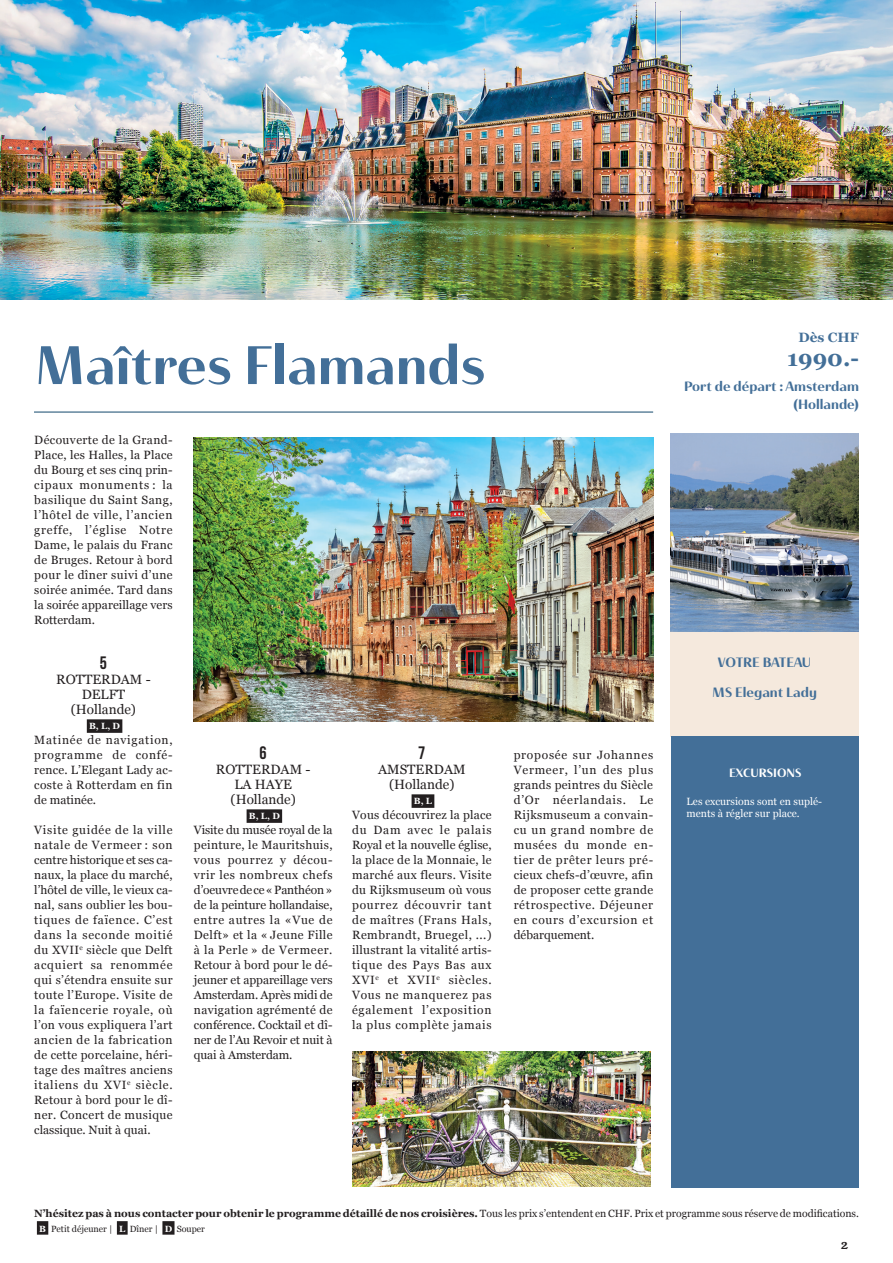
<style>
.page{position:relative;width:893px;height:1263px;background:#fff}
.page>*{position:absolute;margin:0;border:0;box-sizing:border-box;transform-origin:0 0}
.t1{font:54px "Haboro Contrast Nor Bol";color:#436f98}
.t2{font:700 22.5px "Georgia";color:#436f98}
.t3{font:18px "Bebas Neue";color:#231f20}
.t4{font:13.5px/15px "Georgia";color:#231f20;text-align:center}
.t5{font:13.5px/18px "Haboro Contrast Nor Bol";color:#436f98;text-align:right}
.t6{font:700 13.5px "Georgia";color:#436f98}
.t7{font:13.05px "Young Serif";color:#231f20}
.t8{font:12px/15px "Georgia";letter-spacing:.02em;color:#231f20;text-align:justify}
.t9{font:12px "Haboro Contrast Nor Bol";color:#fff}
.t10{font:700 10.5px "Georgia";color:#231f20}
.t11{font:10.5px/12.6px "Georgia";color:#fff}
.t12{font:9px "Georgia";color:#231f20}
.t13{font:700 9px "Georgia";color:#fff}
.s1{font-weight:400}
.s2{font-weight:700;color:#fff}
</style>
<div class="page">
<hr style="left:34px;top:412px;width:619px;height:1px;background:#12486c">
<div style="left:37px;top:1221px;width:11px;height:14px;background:#231f20"></div>
<div style="left:117px;top:1221px;width:11px;height:14px;background:#231f20"></div>
<div style="left:162px;top:1221px;width:13px;height:14px;background:#231f20"></div>
<img style="left:352px;top:1052px;width:298px;height:135px">
<img style="left:194px;top:437px;width:459px;height:285px">
<div style="left:87px;top:719px;width:35px;height:14px;background:#231f20"></div>
<div style="left:247px;top:809px;width:35px;height:14px;background:#231f20"></div>
<div style="left:412px;top:794px;width:22px;height:14px;background:#231f20"></div>
<img style="left:0;top:0;width:893px;height:299px">
<img style="left:670px;top:433px;width:189px;height:199px">
<div style="left:670px;top:632px;width:189px;height:104px;background:#f5e9dd"></div>
<div style="left:671px;top:736px;width:188px;height:451px;background:#436f98"></div>
<h1 class="t1" style="left:34px;top:332px;width:453px">Maîtres Flamands</h1>
<p class="t8" style="left:34px;top:432px;width:140px">Découverte de la Grand-Place, les Halles, la Place du Bourg et ses cinq prin&shy;cipaux monuments : la basilique du Saint Sang, l’hôtel de ville, l’ancien greffe, l’église Notre Dame, le palais du Franc de Bruges. Retour à bord pour le dîner suivi d’une soirée animée. Tard dans la soirée appareillage vers Rotterdam.</p>
<h3 class="t3" style="left:100px;top:653px;width:9px">5</h3>
<p class="t4" style="left:56px;top:671px;width:96px">ROTTERDAM -<br>DELFT (Hollande)</p>
<p class="t13" style="left:89px;top:719px;width:32px">B, L, D</p>
<p class="t8" style="left:34px;top:732px;width:140px">Matinée de navigation, programme de confé&shy;rence. L’Elegant Lady ac&shy;coste à Rotterdam en fin de matinée.</p>
<p class="t8" style="left:34px;top:822px;width:140px">Visite guidée de la ville natale de Vermeer : son centre historique et ses ca&shy;naux, la place du marché, l’hôtel de ville, le vieux ca&shy;nal, sans oublier les bou&shy;tiques de faïence. C’est dans la seconde moitié du XVII<sup>e</sup> siècle que Delft acquiert sa renommée qui s’étendra ensuite sur toute l’Europe. Visite de la faïencerie royale, où l’on vous expliquera l’art ancien de la fabrication de cette porcelaine, héri&shy;tage des maîtres anciens italiens du XVI<sup>e</sup> siècle.<br>Retour à bord pour le dî&shy;ner. Concert de musique classique. Nuit à quai.</p>
<h3 class="t3" style="left:260px;top:743px;width:9px">6</h3>
<p class="t4" style="left:216px;top:761px;width:96px">ROTTERDAM -<br>LA HAYE (Hollande)</p>
<p class="t13" style="left:249px;top:809px;width:32px">B, L, D</p>
<p class="t8" style="left:194px;top:822px;width:140px">Visite du musée royal de la peinture, le Mauritshuis, vous pourrez y décou&shy;vrir les nombreux chefs d’oeuvre de ce «Panthéon» de la peinture hollandaise, entre autres la «Vue de Delft» et la « Jeune Fille à la Perle » de Vermeer.<br>Retour à bord pour le dé&shy;jeuner et appareillage vers Amsterdam. Après midi de navigation agrémenté de conférence. Cocktail et dî&shy;ner de l’Au Revoir et nuit à quai à Amsterdam.</p>
<h3 class="t3" style="left:418px;top:743px;width:9px">7</h3>
<p class="t4" style="left:378px;top:761px;width:89px">AMSTERDAM (Hollande)</p>
<p class="t13" style="left:414px;top:794px;width:20px">B, L</p>
<p class="t8" style="left:352px;top:807px;width:141px">Vous découvrirez la place du Dam avec le palais Royal et la nouvelle église, la place de la Monnaie, le marché aux fleurs. Visite du Rijksmuseum où vous pourrez découvrir tant de maîtres (Frans Hals, Rembrandt, Bruegel, ...) illustrant la vitalité artis&shy;tique des Pays Bas aux XVI<sup>e</sup> et XVII<sup>e</sup> siècles.<br>Vous ne manquerez pas également l’exposition la plus complète jamais</p>
<p class="t8" style="left:514px;top:747px;width:141px">proposée sur Johannes Vermeer, l’un des plus grands peintres du Siècle d’Or néerlandais. Le Rijksmuseum a convain&shy;cu un grand nombre de musées du monde en&shy;tier de prêter leurs pré&shy;cieux chefs-d’œuvre, afin de proposer cette grande rétrospective. Déjeuner en cours d’excursion et débarquement.</p>
<p class="t6" style="left:799px;top:327px;width:62px">Dès CHF</p>
<h2 class="t2" style="left:787px;top:341px;width:73px">1990.-</h2>
<p class="t5" style="left:684px;top:377px;width:176px">Port de départ : Amsterdam (Hollande)</p>
<p class="t5" style="left:718px;top:653px;width:95px">VOTRE BATEAU</p>
<p class="t5" style="left:712px;top:683px;width:106px">MS Elegant Lady</p>
<p class="t9" style="left:729px;top:765px;width:74px">EXCURSIONS</p>
<p class="t11" style="left:687px;top:794px;width:137px">Les excursions sont en suplé&shy;ments à régler sur place.</p>
<p class="t10" style="left:34px;top:1205px;width:826px">N’hésitez pas à nous contacter pour obtenir le programme détaillé de nos croisières. <span class="s1">Tous les prix s’entendent en CHF. Prix et programme sous réserve de modifications.</span></p>
<p class="t12" style="left:39px;top:1222px;width:167px"><span class="s2">B</span> Petit déjeuner | <span class="s2">L</span> Dîner | <span class="s2">D</span> Souper</p>
<p class="t7" style="left:841px;top:1235px;width:8px">2</p>
</div>
